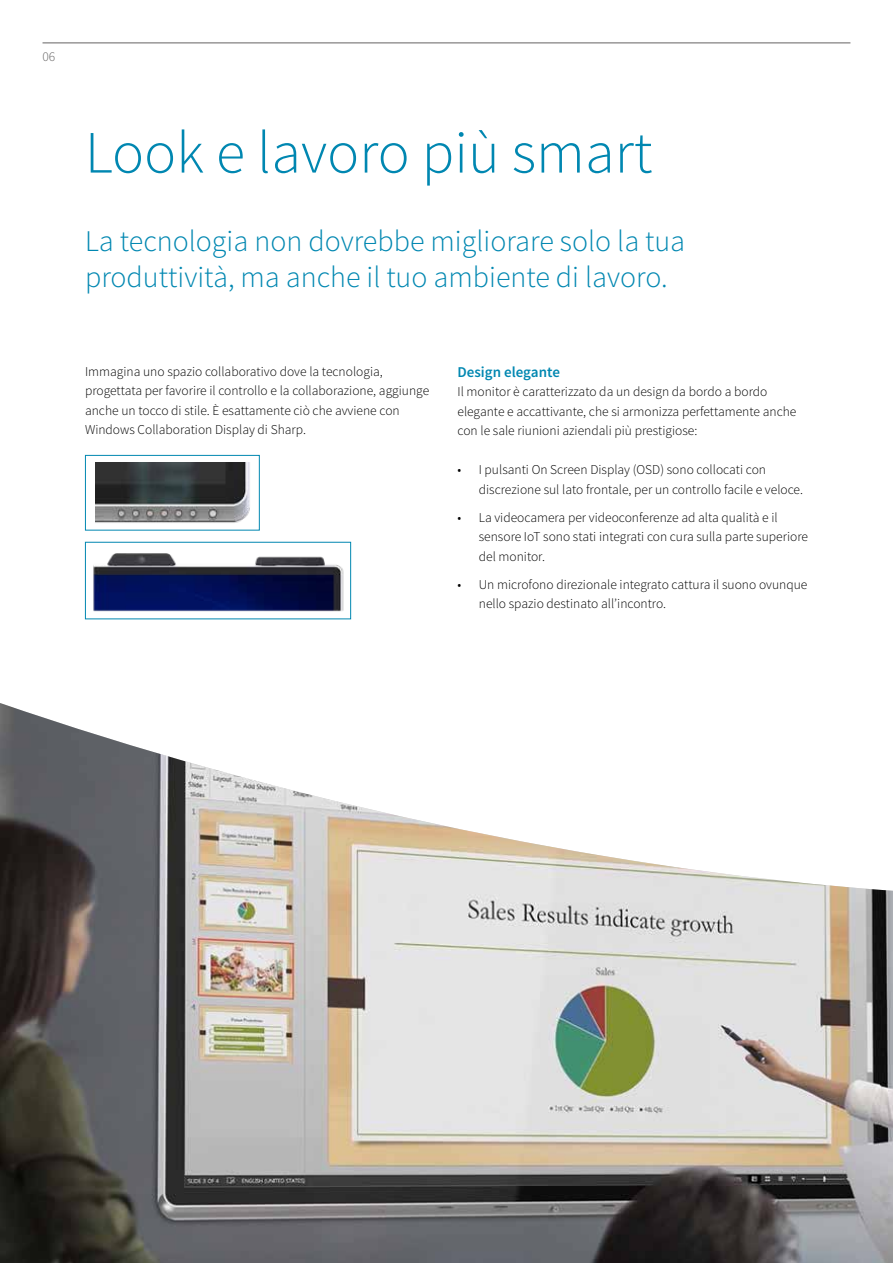
<style>
.page{position:relative;width:893px;height:1263px;background:#fff}
.page>*{position:absolute;margin:0;border:0;box-sizing:border-box;transform-origin:0 0}
.t1{font:300 60px "Source Sans Pro";color:#0087b1}
.t2{font:300 30px/36px "Source Sans Pro";color:#0087b1}
.t3{font:600 15px "Source Sans Pro";color:#0087b1}
.t4{font:300 13.5px/19.5px "Source Sans Pro";color:#000}
.t5{font:300 13.5px "Source Sans Pro";color:#646363}
</style>
<div class="page">
<hr style="left:43px;top:43px;width:807px;height:1px;background:#646363">
<img style="left:0;top:703px;width:893px;height:560px">
<img style="left:96px;top:463px;width:154px;height:60px">
<div style="left:85px;top:455px;width:175px;height:75px;border:1px solid #0087b1"></div>
<img style="left:93px;top:553px;width:251px;height:59px">
<p class="t5" style="left:43px;top:48px;width:14px">06</p>
<h1 class="t1" style="left:85px;top:116px;width:569px">Look e lavoro più smart</h1>
<h2 class="t2" style="left:85px;top:223px;width:602px">La tecnologia non dovrebbe migliorare solo la tua produttività, ma anche il tuo ambiente di lavoro.</h2>
<p class="t4" style="left:85px;top:362px;width:346px">Immagina uno spazio collaborativo dove la tecnologia, progettata per favorire il controllo e la collaborazione, aggiunge anche un tocco di stile. È esattamente ciò che avviene con Windows Collaboration Display di Sharp.</p>
<p class="t3" style="left:458px;top:362px;width:104px">Design elegante</p>
<p class="t4" style="left:458px;top:382px;width:340px">Il monitor è caratterizzato da un design da bordo a bordo elegante e accattivante, che si armonizza perfettamente anche con le sale riunioni aziendali più prestigiose:</p>
<p class="t4" style="left:479px;top:460px;width:326px;text-indent:-21px">• I pulsanti On Screen Display (OSD) sono collocati con discrezione sul lato frontale, per un controllo facile e veloce.</p>
<p class="t4" style="left:479px;top:508px;width:331px;text-indent:-21px">• La videocamera per videoconferenze ad alta qualità e il sensore IoT sono stati integrati con cura sulla parte superiore del monitor.</p>
<p class="t4" style="left:479px;top:575px;width:330px;text-indent:-21px">• Un microfono direzionale integrato cattura il suono ovunque nello spazio destinato all’incontro.</p>
</div>
